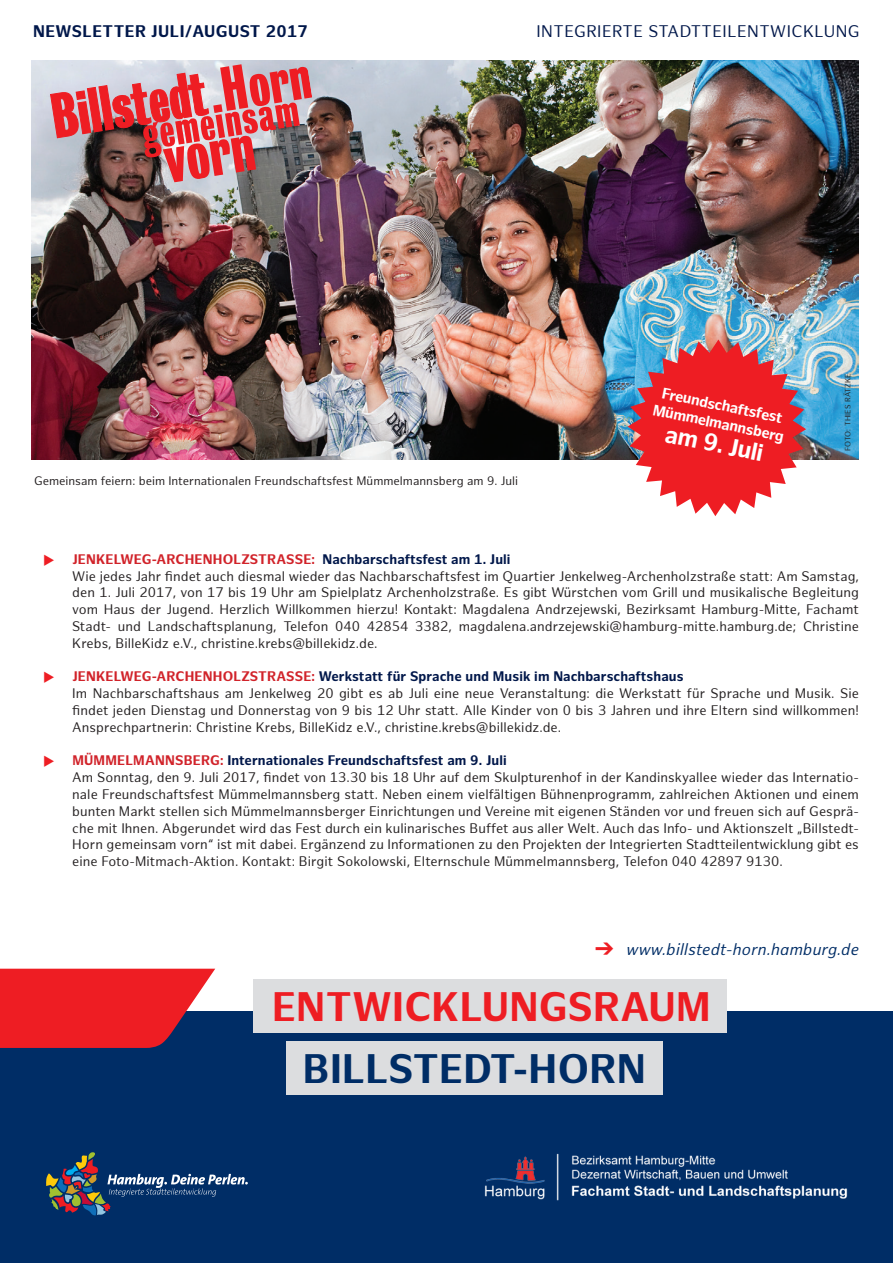
<style>
.page{position:relative;width:893px;height:1263px;background:#fff}
.page>*{position:absolute;margin:0;border:0;box-sizing:border-box;transform-origin:0 0}
.t1{font:700 40.05px "Hamburg Sans";letter-spacing:.01em;color:#ee1d23}
.t2{font:700 40.05px "Hamburg Sans";letter-spacing:.01em;color:#002d66}
.t3{font:700 24px "Hamburg Sans";color:#fff}
.t4{font:italic 16.5px "Hamburg Sans";letter-spacing:.02em;color:#002d66}
.t5{font:16.35px "Hamburg Sans";letter-spacing:.03em;color:#00174a}
.t6{font:700 16.35px "Hamburg Sans";letter-spacing:.03em;color:#00174a}
.t7{font:700 15px/18px "Hamburg Sans";color:#fff;text-align:center}
.t8{font:13.5px/16.8px "Hamburg Sans";letter-spacing:.005em;color:#231f20}
.t9{font:12px "Hamburg Sans";color:#231f20}
.t10{font:7.5px "Hamburg Sans";letter-spacing:.02em;color:#231f20}
.s1{font-weight:700;color:#d1232a}
.s2{font-weight:700;color:#00174a}
.s3{color:#ee1d23}
</style>
<div class="page">
<img style="left:32px;top:60px;width:827px;height:400px">
<svg style="left:50px;top:64px;width:262px;height:118px;background:#c17277"></svg>
<div style="left:0;top:1011px;width:893px;height:252px;background:#002d66"></div>
<svg style="left:0;top:969px;width:215px;height:79px;background:#d82630"></svg>
<svg style="left:46px;top:1152px;width:202px;height:63px"></svg>
<div style="left:253px;top:979px;width:474px;height:54px;background:#dcdddf"></div>
<div style="left:286px;top:1041px;width:376px;height:54px;background:#dcdddf"></div>
<img style="left:484px;top:1153px;width:364px;height:48px">
<svg style="left:628px;top:339px;width:178px;height:177px;background:#da5962"></svg>
<p class="t6" style="left:33px;top:22px;width:276px">NEWSLETTER JULI/AUGUST 2017</p>
<p class="t5" style="left:536px;top:22px;width:325px">INTEGRIERTE STADTTEILENTWICKLUNG</p>
<p class="t9" style="left:34px;top:474px;width:486px">Gemeinsam feiern: beim Internationalen Freundschaftsfest Mümmelmannsberg am 9. Juli</p>
<p class="t7" style="left:659px;top:383px;width:135px;rotate:12deg">Freundschaftsfest<br>Mümmelmannsberg</p>
<h2 class="t3" style="left:668px;top:419px;width:101px;rotate:12deg">am 9. Juli</h2>
<p class="t10" style="left:843px;top:451px;width:79px;rotate:-90deg">FOTO: THIES RÄTZKE</p>
<p class="t8" style="left:72px;top:551px;width:788px"><span class="s1">JENKELWEG-ARCHENHOLZSTRASSE:</span> <span class="s2">Nachbarschaftsfest am 1. Juli<br></span>Wie jedes Jahr findet auch diesmal wieder das Nachbarschaftsfest im Quartier Jenkelweg-Archenholzstraße statt: Am Samstag, den 1. Juli 2017, von 17 bis 19 Uhr am Spielplatz Archenholzstraße. Es gibt Würstchen vom Grill und musikalische Begleitung vom Haus der Jugend. Herzlich Willkommen hierzu! Kontakt: Magdalena Andrzejewski, Bezirksamt Hamburg-Mitte, Fachamt Stadt- und Landschaftsplanung, Telefon 040 42854 3382, magdalena.andrzejewski@hamburg-mitte.hamburg.de; Christine Krebs, BilleKidz e.V., christine.krebs@billekidz.de.</p>
<p class="t8" style="left:72px;top:669px;width:788px"><span class="s1">JENKELWEG-ARCHENHOLZSTRASSE:</span> <span class="s2">Werkstatt für Sprache und Musik im Nachbarschaftshaus<br></span>Im Nachbarschaftshaus am Jenkelweg 20 gibt es ab Juli eine neue Veranstaltung: die Werkstatt für Sprache und Musik. Sie findet jeden Dienstag und Donnerstag von 9 bis 12 Uhr statt. Alle Kinder von 0 bis 3 Jahren und ihre Eltern sind willkommen!<br>Ansprechpartnerin: Christine Krebs, BilleKidz e.V., christine.krebs@billekidz.de.</p>
<p class="t8" style="left:72px;top:753px;width:788px"><span class="s1">MÜMMELMANNSBERG:</span> <span class="s2">Internationales Freundschaftsfest am 9. Juli<br></span>Am Sonntag, den 9. Juli 2017, findet von 13.30 bis 18 Uhr auf dem Skulpturenhof in der Kandinskyallee wieder das Internatio&shy;nale Freundschaftsfest Mümmelmannsberg statt. Neben einem vielfältigen Bühnenprogramm, zahlreichen Aktionen und einem bunten Markt stellen sich Mümmelmannsberger Einrichtungen und Vereine mit eigenen Ständen vor und freuen sich auf Gesprä&shy;che mit Ihnen. Abgerundet wird das Fest durch ein kulinarisches Buffet aus aller Welt. Auch das Info- und Aktionszelt „Billstedt-Horn gemeinsam vorn“ ist mit dabei. Ergänzend zu Informationen zu den Projekten der Integrierten Stadtteilentwicklung gibt es eine Foto-Mitmach-Aktion. Kontakt: Birgit Sokolowski, Elternschule Mümmelmannsberg, Telefon 040 42897 9130.</p>
<p class="t4" style="left:595px;top:939px;width:265px"><span class="s3">➔</span> www.billstedt-horn.hamburg.de</p>
<h1 class="t1" style="left:272px;top:983px;width:440px">ENTWICKLUNGSRAUM</h1>
<h1 class="t2" style="left:303px;top:1045px;width:344px">BILLSTEDT-HORN</h1>
</div>
